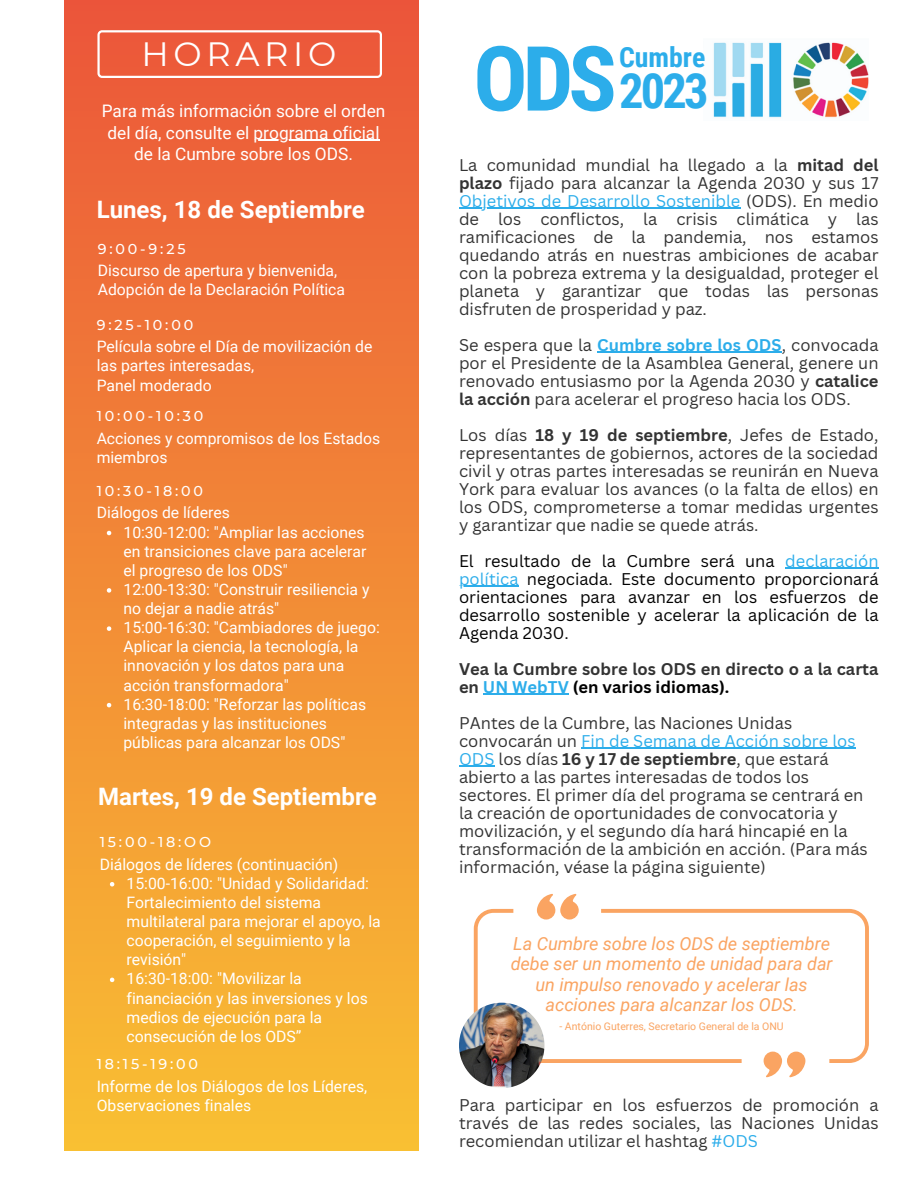
<style>
.page{position:relative;width:918px;height:1188px;background:#fff}
.page>*{position:absolute;margin:0;border:0;box-sizing:border-box;transform-origin:0 0}
.t1{font:700 90px "Roboto Condensed";color:#2cadea}
.t2{font:700 48.6px "Roboto Condensed";color:#2cadea}
.t3{font:33.75px "Montserrat";letter-spacing:.14em;color:#fff}
.t4{font:700 27.75px "Roboto Condensed";color:#2cadea}
.t5{font:700 24px "Roboto";color:#fff}
.t6{font:italic 18px/20.5px "Roboto";color:#faa462;text-align:center}
.t7{font:17.25px/21.3px "Roboto";color:#fff;text-align:center}
.t8{font:16.5px/18px "Canva Sans";color:#333;text-align:justify}
.t9{font:16.5px/18px "Canva Sans";color:#000;text-align:justify}
.t10{font:700 16.5px/18px "Canva Sans";color:#333}
.t11{font:15.75px/19.2px "Roboto";color:#fff}
.t12{font:500 14.25px "Montserrat";letter-spacing:.2em;color:#fff}
.t13{font:10.5px "Roboto";color:#faa462}
.s1{font-weight:700}
.s2{color:#2cadea}
.s3{font-weight:700;color:#2cadea}
.s4{color:#000}
</style>
<div class="page">
<div style="left:64px;top:0;width:354px;height:1188px;background:linear-gradient(to bottom,#eb543a,#f9c432)"></div>
<svg style="left:97px;top:30px;width:285px;height:48px;background:#ed694d"></svg>
<svg style="left:474px;top:894px;width:395px;height:183px"></svg>
<img style="left:459px;top:1003px;width:85px;height:85px;border-radius:50%">
<div style="left:0;top:1151px;width:500px;height:37px;background:#fff"></div>
<svg style="left:107px;top:531px;width:4px;height:4px"></svg>
<svg style="left:107px;top:588px;width:4px;height:5px"></svg>
<svg style="left:107px;top:626px;width:4px;height:5px"></svg>
<svg style="left:107px;top:703px;width:4px;height:4px"></svg>
<svg style="left:110px;top:882px;width:4px;height:5px"></svg>
<svg style="left:110px;top:978px;width:4px;height:4px"></svg>
<hr style="left:254px;top:140px;width:126px;height:1px;background:#fff">
<hr style="left:459px;top:208px;width:281px;height:1px;background:#2cadea">
<hr style="left:597px;top:352px;width:185px;height:1px;background:#2cadea">
<hr style="left:785px;top:568px;width:94px;height:1px;background:#2cadea">
<hr style="left:459px;top:586px;width:60px;height:1px;background:#2cadea">
<hr style="left:483px;top:694px;width:86px;height:1px;background:#2cadea">
<hr style="left:581px;top:748px;width:275px;height:1px;background:#2cadea">
<hr style="left:459px;top:766px;width:36px;height:1px;background:#2cadea">
<img style="left:713px;top:42px;width:156px;height:76px">
<p class="t3" style="left:142px;top:33px;width:196px">HORARIO</p>
<p class="t7" style="left:102px;top:101px;width:285px">Para más información sobre el orden del día, consulte el programa oficial de la Cumbre sobre los ODS.</p>
<p class="t5" style="left:97px;top:195px;width:270px">Lunes, 18 de Septiembre</p>
<p class="t12" style="left:98px;top:240px;width:89px">9:00-9:25</p>
<p class="t11" style="left:98px;top:261px;width:241px">Discurso de apertura y bienvenida,</p>
<p class="t11" style="left:98px;top:280px;width:249px">Adopción de la Declaración Política</p>
<p class="t12" style="left:97px;top:316px;width:98px">9:25-10:00</p>
<p class="t11" style="left:97px;top:337px;width:277px">Película sobre el Día de movilización de las partes interesadas,</p>
<p class="t11" style="left:97px;top:376px;width:117px">Panel moderado</p>
<p class="t12" style="left:97px;top:407px;width:108px">10:00-10:30</p>
<p class="t11" style="left:97px;top:429px;width:285px">Acciones y compromisos de los Estados miembros</p>
<p class="t12" style="left:97px;top:482px;width:108px">10:30-18:00</p>
<p class="t11" style="left:97px;top:503px;width:135px">Diálogos de líderes</p>
<p class="t11" style="left:123px;top:523px;width:244px;text-align:justify">10:30-12:00: "Ampliar las acciones en transiciones clave para acelerar el progreso de los ODS"</p>
<p class="t11" style="left:123px;top:580px;width:248px">12:00-13:30: "Construir resiliencia y no dejar a nadie atrás"</p>
<p class="t11" style="left:123px;top:618px;width:258px">15:00-16:30: "Cambiadores de juego:<br>Aplicar la ciencia, la tecnología, la innovación y los datos para una acción transformadora"</p>
<p class="t11" style="left:123px;top:695px;width:244px">16:30-18:00: "Reforzar las políticas integradas y las instituciones públicas para alcanzar los ODS"</p>
<p class="t5" style="left:98px;top:783px;width:280px">Martes, 19 de Septiembre</p>
<p class="t12" style="left:100px;top:833px;width:113px">15:00-18:OO</p>
<p class="t11" style="left:100px;top:855px;width:240px">Diálogos de líderes (continuación)</p>
<p class="t11" style="left:127px;top:874px;width:256px">15:00-16:00: "Unidad y Solidaridad:<br>Fortalecimiento del sistema multilateral para mejorar el apoyo, la cooperación, el seguimiento y la revisión"</p>
<p class="t11" style="left:127px;top:969px;width:243px">16:30-18:00: "Movilizar la financiación y las inversiones y los medios de ejecución para la consecución de los ODS”</p>
<p class="t12" style="left:97px;top:1055px;width:103px">18:15-19:00</p>
<p class="t11" style="left:97px;top:1077px;width:272px">Informe de los Diálogos de los Líderes,</p>
<p class="t11" style="left:97px;top:1096px;width:156px">Observaciones finales</p>
<p class="t1" style="left:473px;top:27px;width:145px">ODS</p>
<p class="t4" style="left:619px;top:42px;width:88px">Cumbre</p>
<p class="t2" style="left:619px;top:63px;width:91px">2023</p>
<p class="t8" style="left:459px;top:155px;width:421px">La comunidad mundial ha llegado a la <span class="s1">mitad del plazo</span> fijado para alcanzar la Agenda 2030 y sus 17<br><span class="s2">Objetivos de Desarrollo Sostenible</span> (ODS). En medio de los conflictos, la crisis climática y las ramificaciones de la pandemia, nos estamos quedando atrás en nuestras ambiciones de acabar con la pobreza extrema y la desigualdad, proteger el planeta y garantizar que todas las personas disfruten de prosperidad y paz.</p>
<p class="t8" style="left:459px;top:335px;width:421px">Se espera que la <span class="s3">Cumbre sobre los ODS</span>, convocada por el Presidente de la Asamblea General, genere un renovado entusiasmo por la Agenda 2030 y <span class="s1">catalice la acción</span> para acelerar el progreso hacia los ODS.</p>
<p class="t8" style="left:459px;top:425px;width:421px">Los días <span class="s1">18 y 19 de septiembre</span>, Jefes de Estado, representantes de gobiernos, actores de la sociedad civil y otras partes interesadas se reunirán en Nueva York para evaluar los avances (o la falta de ellos) en los ODS, comprometerse a tomar medidas urgentes y garantizar que nadie se quede atrás.</p>
<p class="t9" style="left:459px;top:551px;width:421px">El resultado de la Cumbre será una <span class="s2">declaración política</span> negociada. Este documento proporcionará orientaciones para avanzar en los esfuerzos de desarrollo sostenible y acelerar la aplicación de la Agenda 2030.</p>
<p class="t10" style="left:459px;top:659px;width:421px">Vea la Cumbre sobre los ODS en directo o a la carta en <span class="s2">UN WebTV</span> <span class="s4">(en varios idiomas).</span></p>
<p class="t8" style="left:459px;top:713px;width:410px;text-align:left">PAntes de la Cumbre, las Naciones Unidas convocarán un <span class="s2">Fin de Semana de Acción sobre los ODS</span> los días <span class="s1">16 y 17 de septiembre</span>, que estará abierto a las partes interesadas de todos los sectores. El primer día del programa se centrará en la creación de oportunidades de convocatoria y movilización, y el segundo día hará hincapié en la transformación de la ambición en acción. (Para más información, véase la página siguiente)</p>
<p class="t6" style="left:511px;top:933px;width:323px">La Cumbre sobre los ODS de septiembre debe ser un momento de unidad para dar un impulso renovado y acelerar las acciones para alcanzar los ODS.</p>
<p class="t13" style="left:559px;top:1020px;width:226px">- António Guterres, Secretario General de la ONU</p>
<p class="t8" style="left:459px;top:1096px;width:421px">Para participar en los esfuerzos de promoción a través de las redes sociales, las Naciones Unidas recomiendan utilizar el hashtag <span class="s2">#ODS</span></p>
</div>
